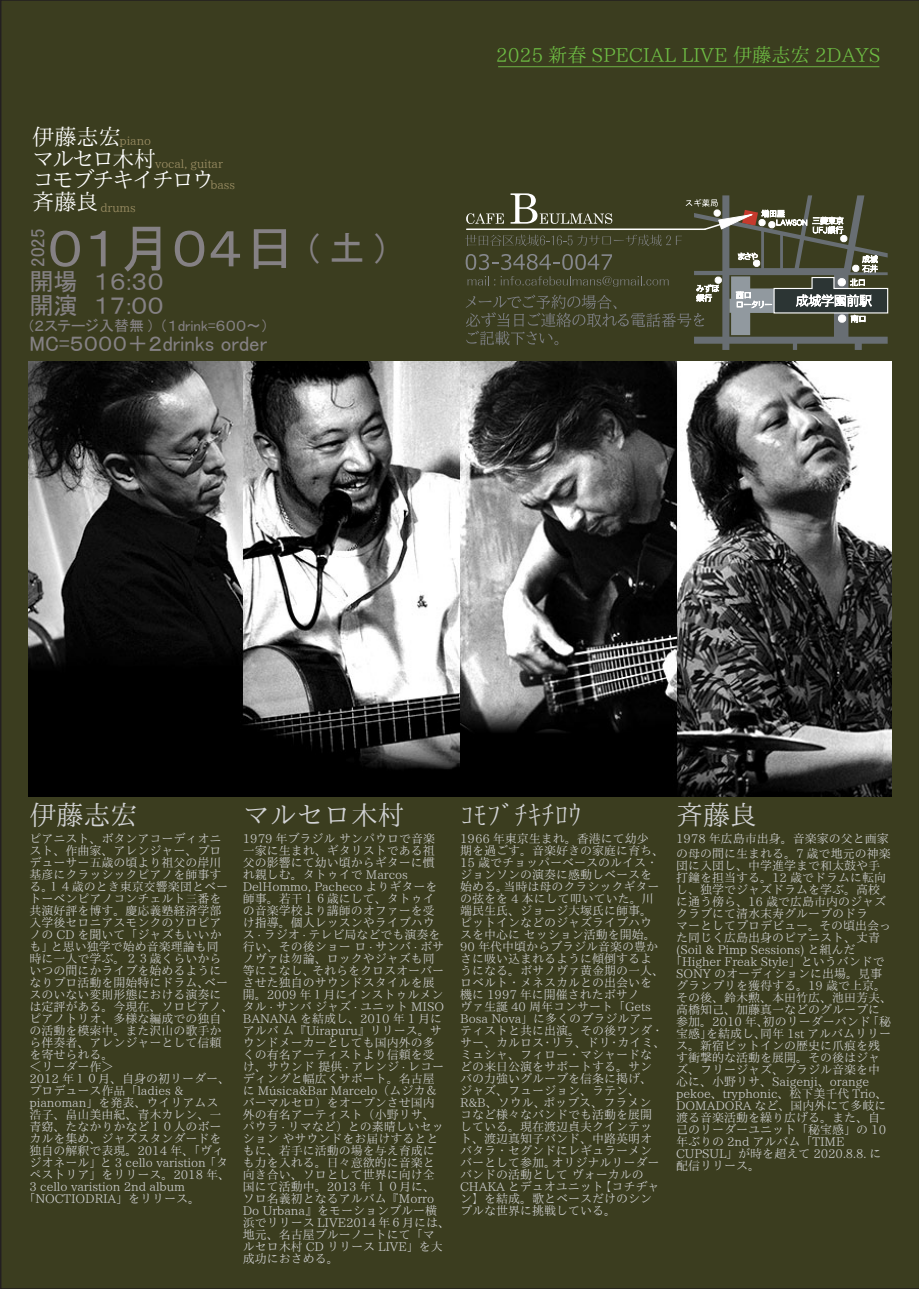
<style>
.page{position:relative;width:919px;height:1289px;background:#fff}
.page>*{position:absolute;margin:0;border:0;box-sizing:border-box;transform-origin:0 0}
.t1{font:52.5px "MS P Gothic";color:#858184}
.t2{font:27px "IP Aex Mincho";color:#d2d3d5}
.t3{font:24px/24px "MS P Gothic";color:#858184}
.t4{font:22.2px/21.6px "IP Aex Mincho";letter-spacing:-.1em;color:#fff}
.t5{font:21px "MS P Gothic";color:#858184}
.t6{font:19.2px "IP Aex Mincho";color:#6ebe44}
.t7{font:19.05px "MS P Gothic";color:#858184}
.t8{font:15px "MS P Gothic";color:#858184}
.t9{font:12px/12px "IP Aex Mincho";color:#d2d3d5}
.t10{font:11.7px "IP Aex Mincho";color:#a29469}
.s1{font-size:22.2px;color:#fff}
.s2{font-size:36px}
</style>
<div class="page">
<div style="left:0;top:0;width:918px;height:1288px;background:#3b3d1f"></div>
<img style="left:28px;top:361px;width:863px;height:435px">
<hr style="left:498px;top:66px;width:381px;height:1px;background:#6eb246">
<svg style="left:465px;top:193px;width:423px;height:157px;background:#4f523c"></svg>
<h3 class="t4" style="left:32px;top:127px;width:183px">伊藤志宏<br>マルセロ木村<br>コモブチキイチロウ</h3>
<p class="t10" style="left:32px;top:201px;width:105px"><span class="s1">斉藤良</span>drums</p>
<p class="t10" style="left:119px;top:135px;width:33px">piano</p>
<p class="t10" style="left:155px;top:158px;width:69px">vocal, guitar</p>
<p class="t10" style="left:210px;top:178px;width:26px">bass</p>
<h1 class="t1" style="left:47px;top:222px;width:339px">０１月０４日 <span class="s2">( 土 )</span></h1>
<h3 class="t7" style="left:28px;top:267px;width:40px;rotate:-90deg">2025</h3>
<h3 class="t3" style="left:30px;top:269px;width:136px">開場　１６:３０開演　１７:００</h3>
<p class="t8" style="left:30px;top:318px;width:241px">(２ステージ入替無 ) （１drink=６００～）</p>
<h3 class="t5" style="left:30px;top:333px;width:239px">MC=５０００＋２drinks order</h3>
<h3 class="t6" style="left:496px;top:45px;width:386px">2025 新春 SPECIAL LIVE 伊藤志宏 2DAYS</h3>
<h2 class="t2" style="left:29px;top:800px;width:110px">伊藤志宏</h2>
<p class="t9" style="left:29px;top:833px;width:194px">ピアニスト、ボタンアコーディオニ</p>
<p class="t9" style="left:29px;top:845px;width:194px">スト、作曲家、アレンジャー、プロ</p>
<p class="t9" style="left:29px;top:857px;width:194px">デューサー五歳の頃より祖父の岸川</p>
<p class="t9" style="left:29px;top:869px;width:194px">基彦にクラッシックピアノを師事す</p>
<p class="t9" style="left:29px;top:881px;width:200px">る。１４歳のとき東京交響楽団とベー</p>
<p class="t9" style="left:29px;top:893px;width:194px">トーベンピアノコンチェルト三番を</p>
<p class="t9" style="left:29px;top:905px;width:194px">共演好評を博す。慶応義塾経済学部</p>
<p class="t9" style="left:29px;top:917px;width:194px">入学後セロニアスモンクのソロピア</p>
<p class="t9" style="left:29px;top:929px;width:194px">ノの CD を聞いて「ジャズもいいか</p>
<p class="t9" style="left:29px;top:941px;width:191px">も」と思い独学で始め音楽理論も同</p>
<p class="t9" style="left:29px;top:953px;width:194px">時に一人で学ぶ。２３歳くらいから</p>
<p class="t9" style="left:29px;top:965px;width:194px">いつの間にかライブを始めるように</p>
<p class="t9" style="left:29px;top:977px;width:200px">なりプロ活動を開始特にドラム、ベー</p>
<p class="t9" style="left:29px;top:989px;width:194px">スのいない変則形態における演奏に</p>
<p class="t9" style="left:29px;top:1001px;width:206px">は定評がある。今現在、ソロピアノ、</p>
<p class="t9" style="left:29px;top:1013px;width:194px">ピアノトリオ、多様な編成での独自</p>
<p class="t9" style="left:29px;top:1025px;width:194px">の活動を模索中。また沢山の歌手か</p>
<p class="t9" style="left:29px;top:1037px;width:194px">ら伴奏者、アレンジャーとして信頼</p>
<p class="t9" style="left:29px;top:1049px;width:86px">を寄せられる。</p>
<p class="t9" style="left:29px;top:1061px;width:86px">＜リーダー作＞</p>
<p class="t9" style="left:29px;top:1073px;width:202px">2012 年１０月、自身の初リーダー、</p>
<p class="t9" style="left:29px;top:1085px;width:155px">プロデュース作品「ladies &amp;</p>
<p class="t9" style="left:29px;top:1097px;width:190px">pianoman」を発表、ウイリアムス</p>
<p class="t9" style="left:29px;top:1109px;width:194px">浩子、畠山美由紀、青木カレン、一</p>
<p class="t9" style="left:29px;top:1121px;width:194px">青窈、たなかりかなど１０人のボー</p>
<p class="t9" style="left:29px;top:1133px;width:194px">カルを集め、ジャズスタンダードを</p>
<p class="t9" style="left:29px;top:1145px;width:196px">独自の解釈で表現。2014 年、「ヴィ</p>
<p class="t9" style="left:29px;top:1157px;width:200px">ジオネール」と 3 cello varistion「タ</p>
<p class="t9" style="left:29px;top:1169px;width:202px">ペストリア」をリリース。2018 年、</p>
<p class="t9" style="left:29px;top:1181px;width:157px">3 cello varistion 2nd album</p>
<p class="t9" style="left:23px;top:1193px;width:178px">「NOCTIODRIA」をリリース。</p>
<h2 class="t2" style="left:243px;top:800px;width:164px">マルセロ木村</h2>
<p class="t9" style="left:243px;top:833px;width:209px">1979 年ブラジル サンパウロで音楽<br>一家に生まれ、ギタリストである祖<br>父の影響にて幼い頃からギターに慣<br>れ親しむ。タトゥイで Marcos<br>DelHommo, Pacheco よりギターを師事。若干１６歳にして、タトゥイ<br>の音楽学校より講師のオファーを受<br>け指導。個人レッスンやライブハウ<br>ス · ラジオ · テレビ局などでも演奏を行い、その後ショー ロ · サンバ · ボサノヴァは勿論、ロックやジャズも同<br>等にこなし、それらをクロスオーバーさせた独自のサウンドスタイルを展<br>開。2009 年１月にインストゥルメンタル · サンバ ジャズ · ユニット MISO<br>BANANA を結成し、2010 年 1 月にアルバ ム『Uirapuru』リリース。サウンドメーカーとしても国内外の多<br>くの有名アーティストより信頼を受<br>け、サウンド 提供 · アレンジ · レコーディングと幅広くサポート。名古屋<br>に Música&amp;Bar Marcelo（ムジカ＆バーマルセロ）をオープンさせ国内<br>外の有名アーティスト（小野リサ、<br>パウラ · リマなど）との素晴しいセッション やサウンドをお届けするとともに、若手に活動の場を与え育成に<br>も力を入れる。日々意欲的に音楽と<br>向き合い、ソロとして世界に向け全<br>国にて活動中。2013 年 １０月に、<br>ソロ名義初となるアルバム『Morro<br>Do Urbana』をモーションブルー横浜でリリース LIVE2014 年６月には、地元、名古屋ブルーノートにて「マ<br>ルセロ木村 CD リリース LIVE」を大成功におさめる。</p>
<h2 class="t2" style="left:460px;top:800px;width:123px">ｺﾓﾌﾞﾁｷﾁﾛｳ</h2>
<p class="t9" style="left:460px;top:833px;width:207px">1966 年東京生まれ。香港にて幼少<br>期を過ごす。音楽好きの家庭に育ち、<br>15 歳でチョッパーベースのルイス・ジョンソンの演奏に感動しベースを始める。当時は母のクラシックギターの弦をを 4 本にして叩いていた。川端民生氏、ジョージ大塚氏に師事。ピットインなどのジャズライブハウスを中心に セッション活動を開始。<br>90 年代中頃からブラジル音楽の豊かさに吸い込まれるように傾倒するようになる。ボサノヴァ黄金期の一人、ロベルト・メネスカルとの出会いを機に 1997 年に開催されたボサノ<br>ヴァ生誕 40 周年コンサート「Gets<br>Bosa Nova」に多くのブラジルアーティストと共に出演。その後ワンダ・サー、カルロス・リラ、ドリ・カイミ、ミュシャ、フィロー・マシャードなどの来日公演をサポートする。サンバの力強いグルーブを信条に掲げ、ジャズ、フュージョン、ラテン、<br>R&amp;B、ソウル、ポップス、フラメンコなど様々なバンドでも活動を展開している。現在渡辺貞夫クインテット、渡辺真知子バンド、中路英明オバタラ・セグンドにレギュラーメンバーとして参加。オリジナルリーダーバンドの活動として ヴォーカルの<br>CHAKA とデュオユニット【コチヂャン】を結成。歌とベースだけのシンプルな世界に挑戦している。</p>
<h2 class="t2" style="left:676px;top:800px;width:82px">斉藤良</h2>
<p class="t9" style="left:676px;top:831px;width:216px;line-height:15px">1978 年広島市出身。音楽家の父と画家の母の間に生まれる。7 歳で地元の神楽</p>
<p class="t9" style="left:676px;top:860px;width:205px">団に入団し、中学進学まで和太鼓や手</p>
<p class="t9" style="left:676px;top:872px;width:211px">打鐘を担当する。12 歳でドラムに転向</p>
<p class="t9" style="left:676px;top:884px;width:205px">し、独学でジャズドラムを学ぶ。高校</p>
<p class="t9" style="left:676px;top:896px;width:211px">に通う傍ら、16 歳で広島市内のジャズ</p>
<p class="t9" style="left:676px;top:908px;width:193px">クラブにて清水末寿グループのドラ</p>
<p class="t9" style="left:676px;top:920px;width:216px">マーとしてプロデビュー。その頃出会っ</p>
<p class="t9" style="left:676px;top:932px;width:205px">た同じく広島出身のピアニスト、丈青</p>
<p class="t9" style="left:676px;top:944px;width:181px">(Soil &amp; Pimp Sessions) と組んだ</p>
<p class="t9" style="left:670px;top:956px;width:216px">「Higher Freak Style」というバンドで</p>
<p class="t9" style="left:676px;top:968px;width:207px">SONY のオーディションに出場。見事</p>
<p class="t9" style="left:676px;top:980px;width:211px">グランプリを獲得する。19 歳で上京。</p>
<p class="t9" style="left:676px;top:992px;width:217px">その後、鈴木勲、本田竹広、池田芳夫、</p>
<p class="t9" style="left:676px;top:1004px;width:205px">高橋知己、加藤真一などのグループに</p>
<p class="t9" style="left:676px;top:1016px;width:216px">参加。2010 年、初のリーダーバンド「秘</p>
<p class="t9" style="left:676px;top:1028px;width:216px">宝感」を結成し、同年 1st アルバムリリー</p>
<p class="t9" style="left:676px;top:1040px;width:205px">ス。新宿ピットインの歴史に爪痕を残</p>
<p class="t9" style="left:676px;top:1052px;width:205px">す衝撃的な活動を展開。その後はジャ</p>
<p class="t9" style="left:676px;top:1064px;width:205px">ズ、フリージャズ、ブラジル音楽を中</p>
<p class="t9" style="left:676px;top:1076px;width:194px">心に、小野リサ、Saigenji、orange</p>
<p class="t9" style="left:676px;top:1088px;width:213px">pekoe、tryphonic、松下美千代 Trio、</p>
<p class="t9" style="left:676px;top:1100px;width:212px">DOMADORA など、国内外にて多岐に</p>
<p class="t9" style="left:676px;top:1112px;width:205px">渡る音楽活動を繰り広げる。また、自</p>
<p class="t9" style="left:676px;top:1124px;width:211px">己のリーダーユニット「秘宝感」の 10</p>
<p class="t9" style="left:676px;top:1136px;width:170px">年ぶりの 2nd アルバム「TIME</p>
<p class="t9" style="left:676px;top:1148px;width:207px">CUPSUL」が時を超えて 2020.8.8. に</p>
<p class="t9" style="left:676px;top:1160px;width:85px">配信リリース。</p>
</div>
